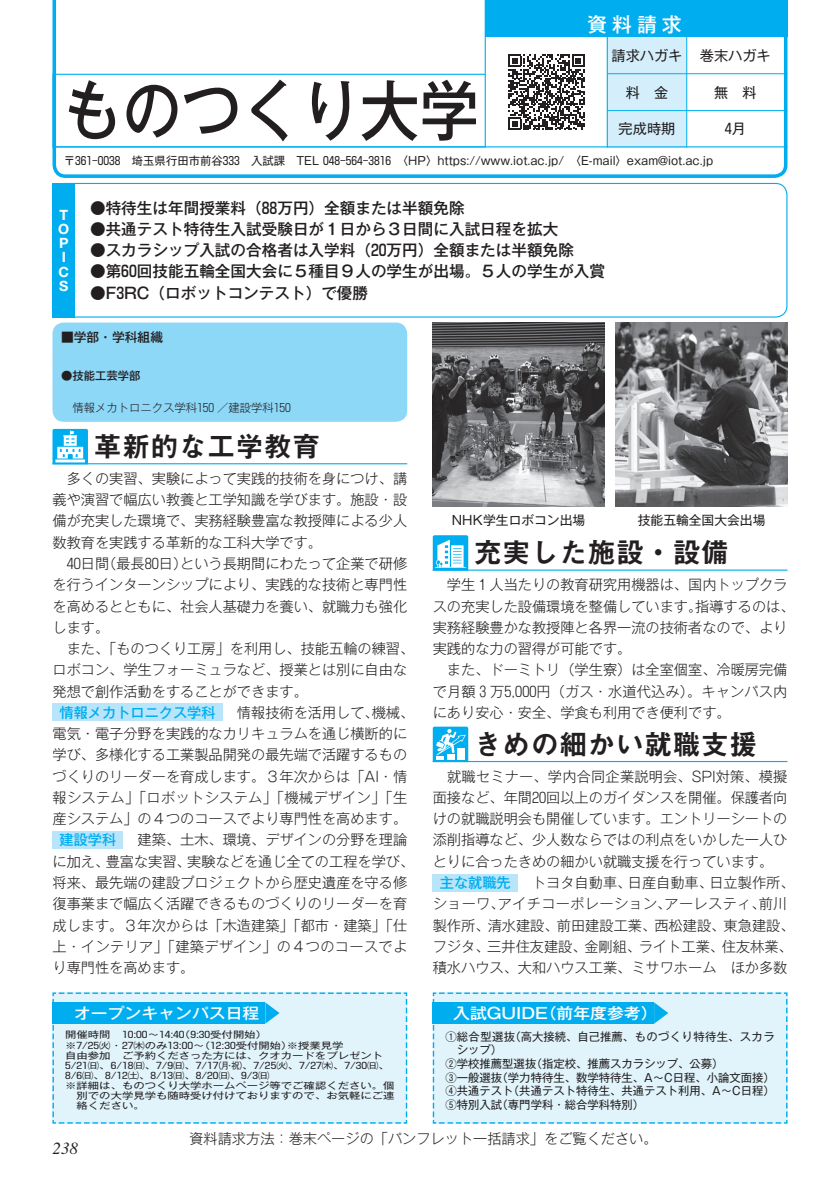
<style>
.page{position:relative;width:840px;height:1191px;background:#fff}
.page>*{position:absolute;margin:0;border:0;box-sizing:border-box;transform-origin:0 0}
.t1{font:65.2px "Gothic MB101 Pr 5 Medium 90 pv RKSJ H";color:#231f20;scale:.91 1}
.t2{font:28.4px "Midashi Go Pr 5 MB31 90 pv RKSJ H";color:#231f20}
.t3{font:19.8px "Gothic MB101 Pr 5 Medium 90 pv RKSJ H";color:#fff}
.t4{font:italic 17px "Times";color:#231f20}
.t5{font:15.6px "Gothic MB101 Pr 5 Medium 90 pv RKSJ H";color:#231f20}
.t6{font:15.4px "Gothic MB101 Pr 5 Medium 90 pv RKSJ H";color:#fff;scale:1.1 1}
.t7{font:14.2px/21.2px "Gothic MB101 Pr 5 Light 90 pv RKSJ H";color:#231f20;text-align:justify}
.t8{font:14.2px "Gothic MB101 Pr 5 Light 90 pv RKSJ H";letter-spacing:.025em;color:#231f20}
.t9{font:14.2px "Gothic MB101 Pr 5 Regular 90 pv RKSJ H";color:#231f20}
.t10{font:700 14.2px/14.2px "Helvetica Neue";color:#fff}
.t11{font:14.2px "Shingo Num";color:#231f20}
.t12{font:12.8px "Gothic MB101 Pr 5 Regular 90 pv RKSJ H";color:#231f20}
.t13{font:12.8px "Gothic MB101 Pr 5 Medium 90 pv RKSJ H";color:#231f20}
.t14{font:11.4px "Gothic MB101 Pr 5 Regular 90 pv RKSJ H";color:#231f20}
.t15{font:11.4px "Gothic MB101 Pr 5 Regular 90 pv RKSJ H";letter-spacing:.035em;color:#231f20}
.t16{font:11.4px "Gothic MB101 Pr 5 Light 90 pv RKSJ H";color:#231f20}
.t17{font:11.4px "Gothic MB101 Pr 5 Medium 90 pv RKSJ H";color:#231f20}
.t18{font:9px "Gothic MB101 Pr 5 Regular 90 pv RKSJ H";color:#231f20;scale:1.25 1}
.s1{font-family:"Gothic MB101 Pr 5 Regular 90 pv RKSJ H"}
.s2{font-family:"Shingo Num"}
.s3{font-family:"Shingo Num";font-weight:500}
.s4{font-family:"Shingo Num";font-weight:300}
.s5{font-family:"Gothic MB101 Pr 5 Medium 90 pv RKSJ H";color:#00aeef}
</style>
<div class="page">
<div style="left:52px;top:183px;width:735px;height:134px;border:1px solid #00aeef;border-radius:11px"></div>
<svg style="left:432px;top:992px;width:355px;height:132px;background:#c4ebfa"></svg>
<div style="left:52px;top:704px;width:171px;height:17px;background:#b9e5fa"></div>
<div style="left:52px;top:831px;width:71px;height:17px;background:#b9e5fa"></div>
<hr style="left:52px;top:463px;width:355px;height:1px;background:#00aeef">
<svg style="left:52px;top:429px;width:36px;height:35px"></svg>
<div style="left:432px;top:874px;width:85px;height:17px;background:#b9e5fa"></div>
<hr style="left:432px;top:569px;width:355px;height:1px;background:#00aeef">
<svg style="left:432px;top:535px;width:36px;height:35px"></svg>
<hr style="left:432px;top:761px;width:355px;height:1px;background:#00aeef">
<svg style="left:432px;top:726px;width:36px;height:36px"></svg>
<div style="left:446px;top:753px;width:8px;height:6px;background:#fff"></div>
<div style="left:457px;top:748px;width:7px;height:11px;background:#fff"></div>
<svg style="left:52px;top:992px;width:355px;height:132px;background:#c5ebfa"></svg>
<img style="left:615px;top:322px;width:172px;height:185px">
<img style="left:432px;top:322px;width:172px;height:185px">
<div style="left:52px;top:322px;width:355px;height:100px;background:#8dd7f7;border-radius:11px"></div>
<svg style="left:52px;top:0;width:735px;height:178px"></svg>
<hr style="left:52px;top:146px;width:735px;height:1px;background:#00aeef">
<div style="left:52px;top:74px;width:433px;height:73px;border:1px solid #00aeef"></div>
<hr style="left:606px;top:37px;width:1px;height:110px;background:#00aeef">
<svg style="left:508px;top:54px;width:76px;height:76px"></svg>
<hr style="left:484px;top:0;width:1px;height:74px;background:#00aeef">
<div style="left:485px;top:0;width:302px;height:37px;background:#00aeef"></div>
<hr style="left:686px;top:37px;width:1px;height:110px;background:#00aeef">
<hr style="left:607px;top:73px;width:180px;height:1px;background:#00aeef">
<hr style="left:607px;top:110px;width:180px;height:1px;background:#00aeef">
<div style="left:52px;top:183px;width:23px;height:134px;background:#00aeef"></div>
<h3 class="t3" style="left:587px;top:17px;width:96px">資料請求</h3>
<p class="t9" style="left:699px;top:50px;width:72px">巻末ハガキ</p>
<p class="t9" style="left:713px;top:87px;width:44px">無　料</p>
<p class="t11" style="left:724px;top:119px;width:23px">4<span class="s1">月</span></p>
<p class="t9" style="left:611px;top:50px;width:72px">請求ハガキ</p>
<p class="t9" style="left:625px;top:87px;width:44px">料　金</p>
<h1 class="t1" style="left:63px;top:86px;width:458px">ものつくり大学</h1>
<p class="t14" style="left:64px;top:157px;width:650px">〒<span class="s2">361</span>‒<span class="s2">0038</span>　埼玉県行田市前谷<span class="s2">333</span>　入試課　TEL <span class="s2">048</span>‒<span class="s2">564</span>‒<span class="s2">3816</span> 〈HP〉https://www.iot.ac.jp/　〈E-mail〉exam@iot.ac.jp</p>
<p class="t9" style="left:618px;top:123px;width:58px">完成時期</p>
<p class="t10" style="left:58px;top:209px;width:13px">T<br>O<br>P<br>I<br>C<br>S</p>
<p class="t5" style="left:90px;top:202px;width:376px">●特待生は年間授業料（<span class="s3">88</span>万円）全額または半額免除</p>
<p class="t5" style="left:90px;top:223px;width:469px">●共通テスト特待生入試受験日が１日から３日間に入試日程を拡大</p>
<p class="t5" style="left:90px;top:244px;width:485px">●スカラシップ入試の合格者は入学料（<span class="s3">20</span>万円）全額または半額免除</p>
<p class="t5" style="left:90px;top:266px;width:516px">●第<span class="s3">60</span>回技能五輪全国大会に５種目９人の学生が出場。５人の学生が入賞</p>
<p class="t5" style="left:90px;top:287px;width:279px">●F<span class="s3">3</span>RC（ロボットコンテスト）で優勝</p>
<p class="t13" style="left:61px;top:333px;width:104px">■学部・学科組織</p>
<p class="t17" style="left:61px;top:371px;width:81px">●技能工芸学部</p>
<p class="t16" style="left:72px;top:403px;width:220px">情報メカトロニクス学科<span class="s4">150</span> ／建設学科<span class="s4">150</span></p>
<h2 class="t2" style="left:94px;top:435px;width:228px">革新的な工学教育</h2>
<p class="t7" style="left:52px;top:470px;width:356px">　多くの実習、実験によって実践的技術を身につけ、講義や演習で幅広い教養と工学知識を学びます。施設・設備が充実した環境で、実務経験豊富な教授陣による少人数教育を実践する革新的な工科大学です。</p>
<p class="t7" style="left:67px;top:555px;width:342px"><span class="s4">40</span>日間（最長<span class="s4">80</span>日）という長期間にわたって企業で研修</p>
<p class="t7" style="left:52px;top:576px;width:356px">を行うインターンシップにより、実践的な技術と専門性</p>
<p class="t7" style="left:52px;top:597px;width:356px">を高めるとともに、社会人基礎力を養い、就職力も強化</p>
<p class="t7" style="left:52px;top:619px;width:58px">します。</p>
<p class="t7" style="left:52px;top:640px;width:363px">　また、「ものつくり工房」を利用し、技能五輪の練習、</p>
<p class="t7" style="left:52px;top:661px;width:356px">ロボコン、学生フォーミュラなど、授業とは別に自由な</p>
<p class="t7" style="left:52px;top:682px;width:257px">発想で創作活動をすることができます。</p>
<p class="t7" style="left:60px;top:704px;width:356px"><span class="s5">情報メカトロニクス学科</span>　情報技術を活用して、機械、</p>
<p class="t7" style="left:52px;top:725px;width:356px">電気・電子分野を実践的なカリキュラムを通じ横断的に</p>
<p class="t7" style="left:52px;top:746px;width:356px">学び、多様化する工業製品開発の最先端で活躍するもの</p>
<p class="t7" style="left:52px;top:767px;width:356px">づくりのリーダーを育成します。３年次からは「AI・情</p>
<p class="t8" style="left:52px;top:792px;width:356px">報システム」「ロボットシステム」「機械デザイン」「生</p>
<p class="t7" style="left:52px;top:810px;width:356px">産システム」の４つのコースでより専門性を高めます。</p>
<p class="t7" style="left:60px;top:831px;width:349px"><span class="s5">建設学科</span>　建築、土木、環境、デザインの分野を理論</p>
<p class="t7" style="left:52px;top:852px;width:363px">に加え、豊富な実習、実験などを通じ全ての工程を学び、</p>
<p class="t7" style="left:52px;top:874px;width:356px">将来、最先端の建設プロジェクトから歴史遺産を守る修</p>
<p class="t7" style="left:52px;top:895px;width:356px">復事業まで幅広く活躍できるものづくりのリーダーを育</p>
<p class="t7" style="left:52px;top:916px;width:356px">成します。３年次からは「木造建築」「都市・建築」「仕</p>
<p class="t8" style="left:52px;top:941px;width:356px">上・インテリア」「建築デザイン」の４つのコースでよ</p>
<p class="t7" style="left:52px;top:959px;width:143px">り専門性を高めます。</p>
<p class="t6" style="left:74px;top:1007px;width:170px">オープンキャンパス日程</p>
<p class="t18" style="left:65px;top:1031px;width:163px">開催時間　<span class="s2">10</span>:<span class="s2">00</span>～<span class="s2">14</span>:<span class="s2">40</span>（<span class="s2">9</span>:<span class="s2">30</span>受付開始）</p>
<p class="t18" style="left:65px;top:1041px;width:224px">※<span class="s2">7</span>/<span class="s2">25</span>㈫・<span class="s2">27</span>㈭のみ<span class="s2">13</span>:<span class="s2">00</span>～（<span class="s2">12</span>:<span class="s2">30</span>受付開始）※授業見学</p>
<p class="t18" style="left:65px;top:1052px;width:255px">自由参加　ご予約くださった方には、クオカードをプレゼント</p>
<p class="t18" style="left:65px;top:1062px;width:261px"><span class="s2">5</span>/<span class="s2">21</span>㈰、<span class="s2">6</span>/<span class="s2">18</span>㈰、<span class="s2">7</span>/<span class="s2">9</span>㈰、<span class="s2">7</span>/<span class="s2">17</span>（月・祝）、<span class="s2">7</span>/<span class="s2">25</span>㈫、<span class="s2">7</span>/<span class="s2">27</span>㈭、<span class="s2">7</span>/<span class="s2">30</span>㈰、</p>
<p class="t18" style="left:65px;top:1072px;width:165px"><span class="s2">8</span>/<span class="s2">6</span>㈰、<span class="s2">8</span>/<span class="s2">12</span>㈯、<span class="s2">8</span>/<span class="s2">13</span>㈰、<span class="s2">8</span>/<span class="s2">20</span>㈰、<span class="s2">9</span>/<span class="s2">3</span>㈰</p>
<p class="t18" style="left:65px;top:1082px;width:265px">※ 詳細は、ものつくり大学ホームページ等でご確認ください。個</p>
<p class="t18" style="left:77px;top:1092px;width:255px">別での大学見学も随時受け付けておりますので、お気軽にご連</p>
<p class="t18" style="left:77px;top:1102px;width:56px">絡ください。</p>
<p class="t12" style="left:451px;top:515px;width:135px">NHK学生ロボコン出場</p>
<p class="t12" style="left:637px;top:515px;width:129px">技能五輪全国大会出場</p>
<h2 class="t2" style="left:473px;top:542px;width:257px">充実した施設・設備</h2>
<p class="t7" style="left:432px;top:576px;width:363px;text-align:left">　学生１人当たりの教育研究用機器は、国内トップクラスの充実した設備環境を整備しています。指導するのは、実務経験豊かな教授陣と各界一流の技術者なので、より実践的な力の習得が可能です。<br>　また、ドーミトリ（学生寮）は全室個室、冷暖房完備で月額3万<span class="s4">5</span>,<span class="s4">000</span>円（ガス・水道代込み）。キャンパス内にあり安心・安全、学食も利用でき便利です。</p>
<h2 class="t2" style="left:473px;top:733px;width:285px">きめの細かい就職支援</h2>
<p class="t7" style="left:432px;top:767px;width:356px">　就職セミナー、学内合同企業説明会、SPI対策、模擬</p>
<p class="t7" style="left:432px;top:789px;width:356px">面接など、年間<span class="s4">20</span>回以上のガイダンスを開催。保護者向</p>
<p class="t7" style="left:432px;top:810px;width:356px">けの就職説明会も開催しています。エントリーシートの</p>
<p class="t7" style="left:432px;top:831px;width:356px">添削指導など、少人数ならではの利点をいかした一人ひ</p>
<p class="t7" style="left:432px;top:852px;width:342px">とりに合ったきめの細かい就職支援を行っています。</p>
<p class="t7" style="left:439px;top:874px;width:356px"><span class="s5">主な就職先</span>　トヨタ自動車、日産自動車、日立製作所、</p>
<p class="t8" style="left:432px;top:898px;width:356px">ショーワ、アイチコーポレーション、アーレスティ、前川</p>
<p class="t7" style="left:432px;top:916px;width:363px">製作所、清水建設、前田建設工業、西松建設、東急建設、</p>
<p class="t7" style="left:432px;top:937px;width:361px">フジタ、三井住友建設、金剛組、ライト工業、住友林業、</p>
<p class="t7" style="left:432px;top:959px;width:356px">積水ハウス、大和ハウス工業、ミサワホーム　ほか多数</p>
<p class="t6" style="left:453px;top:1007px;width:187px">入試GUIDE（前年度参考）</p>
<p class="t15" style="left:445px;top:1032px;width:330px">① 総合型選抜（高大接続、自己推薦、ものづくり特待生、スカラ</p>
<p class="t14" style="left:456px;top:1045px;width:47px">シップ）</p>
<p class="t14" style="left:445px;top:1059px;width:279px">②学校推薦型選抜（指定校、推薦スカラシップ、公募）</p>
<p class="t14" style="left:445px;top:1073px;width:331px">③一般選抜（学力特待生、数学特待生、A～C日程、小論文面接）</p>
<p class="t14" style="left:445px;top:1086px;width:331px">④ 共通テスト（共通テスト特待生、共通テスト利用、A～C日程）</p>
<p class="t14" style="left:445px;top:1100px;width:200px">⑤特別入試（専門学科・総合学科特別）</p>
<p class="t4" style="left:52px;top:1142px;width:27px">238</p>
<p class="t7" style="left:189px;top:1129px;width:469px">資料請求方法：巻末ページの「パンフレット一括請求」をご覧ください。</p>
</div>
